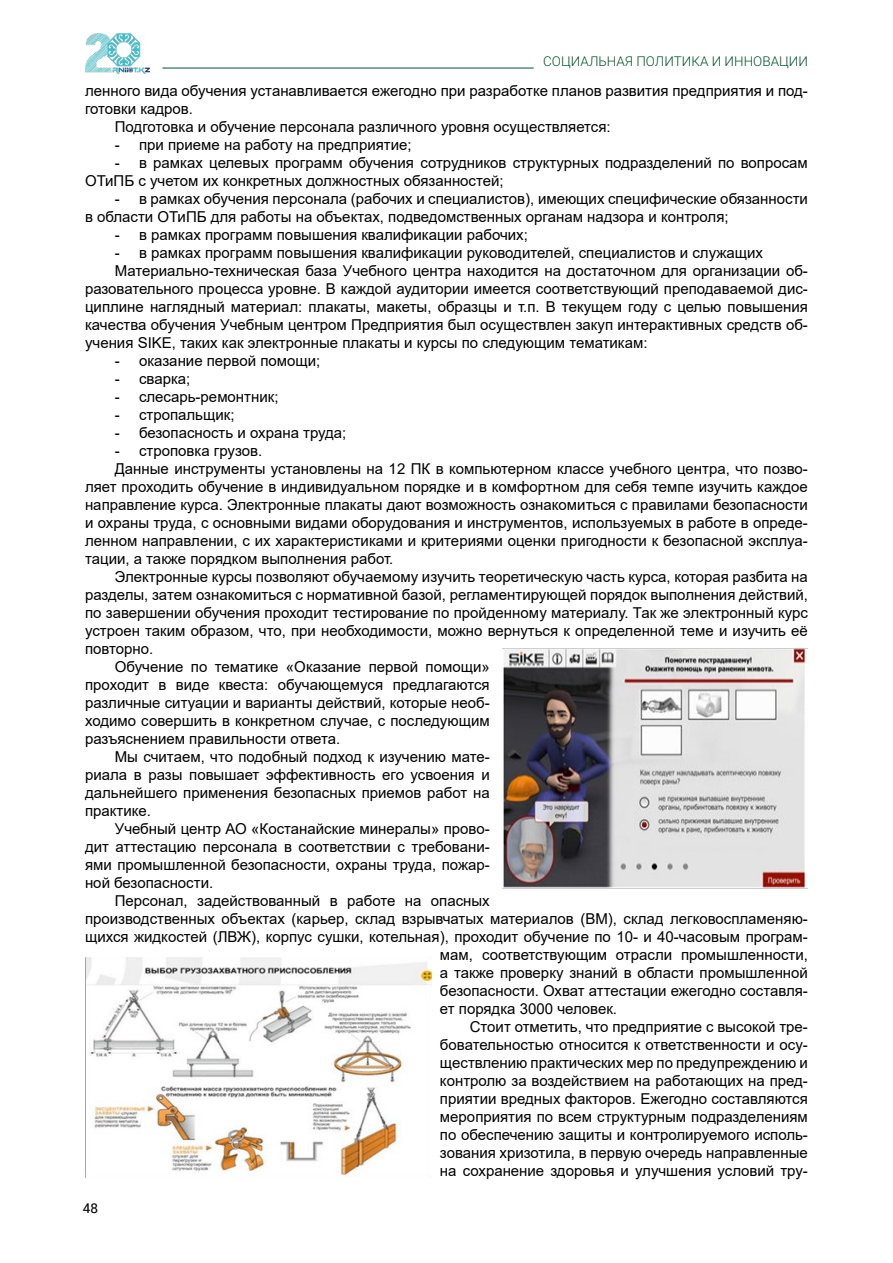
<style>
.page{position:relative;width:893px;height:1263px;background:#fff}
.page>*{position:absolute;margin:0;border:0;box-sizing:border-box;transform-origin:0 0}
.t1{font:15px/18px "Arial";color:#000}
.t2{font:300 13.5px "Roboto";color:#005330}
.t3{font:13.5px "Roboto";color:#000}
</style>
<div class="page">
<hr style="left:162px;top:68px;width:372px;height:1px;background:#005330">
<img style="left:85px;top:33px;width:64px;height:40px">
<img style="left:502px;top:648px;width:306px;height:241px">
<img style="left:85px;top:957px;width:346px;height:221px">
<p class="t2" style="left:543px;top:51px;width:266px">СОЦИАЛЬНАЯ ПОЛИТИКА И ИННОВАЦИИ</p>
<p class="t1" style="left:85px;top:82px;width:724px">ленного вида обучения устанавливается ежегодно при разработке планов развития предприятия и под-</p>
<p class="t1" style="left:85px;top:100px;width:110px">готовки кадров.</p>
<p class="t1" style="left:115px;top:118px;width:497px">Подготовка и обучение персонала различного уровня осуществляется:</p>
<p class="t1" style="left:115px;top:136px;width:298px">- при приеме на работу на предприятие;</p>
<p class="t1" style="left:85px;top:154px;width:724px;text-indent:30px">- в рамках целевых программ обучения сотрудников структурных подразделений по вопросам<br>ОТиПБ с учетом их конкретных должностных обязанностей;</p>
<p class="t1" style="left:85px;top:190px;width:724px;text-indent:30px">- в рамках обучения персонала (рабочих и специалистов), имеющих специфические обязанности в области ОТиПБ для работы на объектах, подведомственных органам надзора и контроля;</p>
<p class="t1" style="left:115px;top:226px;width:415px">- в рамках программ повышения квалификации рабочих;</p>
<p class="t1" style="left:115px;top:244px;width:650px">- в рамках программ повышения квалификации руководителей, специалистов и служащих</p>
<p class="t1" style="left:115px;top:262px;width:695px">Материально-техническая база Учебного центра находится на достаточном для организации об-</p>
<p class="t1" style="left:85px;top:280px;width:724px">разовательного процесса уровне. В каждой аудитории имеется соответствующий преподаваемой дис-</p>
<p class="t1" style="left:85px;top:298px;width:724px">циплине наглядный материал: плакаты, макеты, образцы и т.п. В текущем году с целью повышения</p>
<p class="t1" style="left:85px;top:316px;width:724px">качества обучения Учебным центром Предприятия был осуществлен закуп интерактивных средств об-</p>
<p class="t1" style="left:85px;top:334px;width:564px">учения SIKE, таких как электронные плакаты и курсы по следующим тематикам:</p>
<p class="t1" style="left:115px;top:352px;width:207px">- оказание первой помощи;</p>
<p class="t1" style="left:115px;top:370px;width:77px">- сварка;</p>
<p class="t1" style="left:115px;top:388px;width:165px">- слесарь-ремонтник;</p>
<p class="t1" style="left:115px;top:406px;width:121px">- стропальщик;</p>
<p class="t1" style="left:115px;top:424px;width:233px">- безопасность и охрана труда;</p>
<p class="t1" style="left:115px;top:442px;width:149px">- строповка грузов.</p>
<p class="t1" style="left:115px;top:460px;width:695px">Данные инструменты установлены на 12 ПК в компьютерном классе учебного центра, что позво-</p>
<p class="t1" style="left:85px;top:478px;width:724px">ляет проходить обучение в индивидуальном порядке и в комфортном для себя темпе изучить каждое</p>
<p class="t1" style="left:85px;top:496px;width:724px">направление курса. Электронные плакаты дают возможность ознакомиться с правилами безопасности</p>
<p class="t1" style="left:85px;top:514px;width:724px">и охраны труда, с основными видами оборудования и инструментов, используемых в работе в опреде-</p>
<p class="t1" style="left:85px;top:532px;width:724px">ленном направлении, с их характеристиками и критериями оценки пригодности к безопасной эксплуа-</p>
<p class="t1" style="left:85px;top:550px;width:310px">тации, а также порядком выполнения работ.</p>
<p class="t1" style="left:115px;top:568px;width:695px">Электронные курсы позволяют обучаемому изучить теоретическую часть курса, которая разбита на</p>
<p class="t1" style="left:85px;top:586px;width:724px">разделы, затем ознакомиться с нормативной базой, регламентирующей порядок выполнения действий,</p>
<p class="t1" style="left:85px;top:604px;width:724px">по завершении обучения проходит тестирование по пройденному материалу. Так же электронный курс</p>
<p class="t1" style="left:85px;top:622px;width:724px">устроен таким образом, что, при необходимости, можно вернуться к определенной теме и изучить её</p>
<p class="t1" style="left:85px;top:640px;width:70px">повторно.</p>
<p class="t1" style="left:115px;top:658px;width:376px">Обучение по тематике «Оказание первой помощи»</p>
<p class="t1" style="left:85px;top:676px;width:406px">проходит в виде квеста: обучающемуся предлагаются</p>
<p class="t1" style="left:85px;top:694px;width:406px">различные ситуации и варианты действий, которые необ-</p>
<p class="t1" style="left:85px;top:712px;width:406px">ходимо совершить в конкретном случае, с последующим</p>
<p class="t1" style="left:85px;top:730px;width:257px">разъяснением правильности ответа.</p>
<p class="t1" style="left:115px;top:748px;width:376px">Мы считаем, что подобный подход к изучению мате-</p>
<p class="t1" style="left:85px;top:766px;width:406px">риала в разы повышает эффективность его усвоения и</p>
<p class="t1" style="left:85px;top:784px;width:406px">дальнейшего применения безопасных приемов работ на</p>
<p class="t1" style="left:85px;top:802px;width:68px">практике.</p>
<p class="t1" style="left:115px;top:820px;width:376px">Учебный центр АО «Костанайские минералы» прово-</p>
<p class="t1" style="left:85px;top:838px;width:406px">дит аттестацию персонала в соответствии с требовани-</p>
<p class="t1" style="left:85px;top:856px;width:406px">ями промышленной безопасности, охраны труда, пожар-</p>
<p class="t1" style="left:85px;top:874px;width:130px">ной безопасности.</p>
<p class="t1" style="left:115px;top:892px;width:376px">Персонал, задействованный в работе на опасных</p>
<p class="t1" style="left:85px;top:910px;width:724px">производственных объектах (карьер, склад взрывчатых материалов (ВМ), склад легковоспламеняю-</p>
<p class="t1" style="left:85px;top:928px;width:724px">щихся жидкостей (ЛВЖ), корпус сушки, котельная), проходит обучение по 10- и 40-часовым програм-</p>
<p class="t1" style="left:440px;top:946px;width:369px">мам, соответствующим отрасли промышленности,</p>
<p class="t1" style="left:440px;top:964px;width:369px">а также проверку знаний в области промышленной</p>
<p class="t1" style="left:440px;top:982px;width:369px">безопасности. Охват аттестации ежегодно составля-</p>
<p class="t1" style="left:440px;top:1000px;width:179px">ет порядка 3000 человек.</p>
<p class="t1" style="left:470px;top:1018px;width:340px">Стоит отметить, что предприятие с высокой тре-</p>
<p class="t1" style="left:440px;top:1036px;width:369px">бовательностью относится к ответственности и осу-</p>
<p class="t1" style="left:440px;top:1054px;width:369px">ществлению практических мер по предупреждению и</p>
<p class="t1" style="left:440px;top:1072px;width:369px">контролю за воздействием на работающих на пред-</p>
<p class="t1" style="left:440px;top:1090px;width:369px">приятии вредных факторов. Ежегодно составляются</p>
<p class="t1" style="left:440px;top:1108px;width:369px">мероприятия по всем структурным подразделениям</p>
<p class="t1" style="left:440px;top:1126px;width:369px">по обеспечению защиты и контролируемого исполь-</p>
<p class="t1" style="left:440px;top:1144px;width:369px">зования хризотила, в первую очередь направленные</p>
<p class="t1" style="left:440px;top:1162px;width:369px">на сохранение здоровья и улучшения условий тру-</p>
<p class="t3" style="left:83px;top:1200px;width:17px">48</p>
</div>
